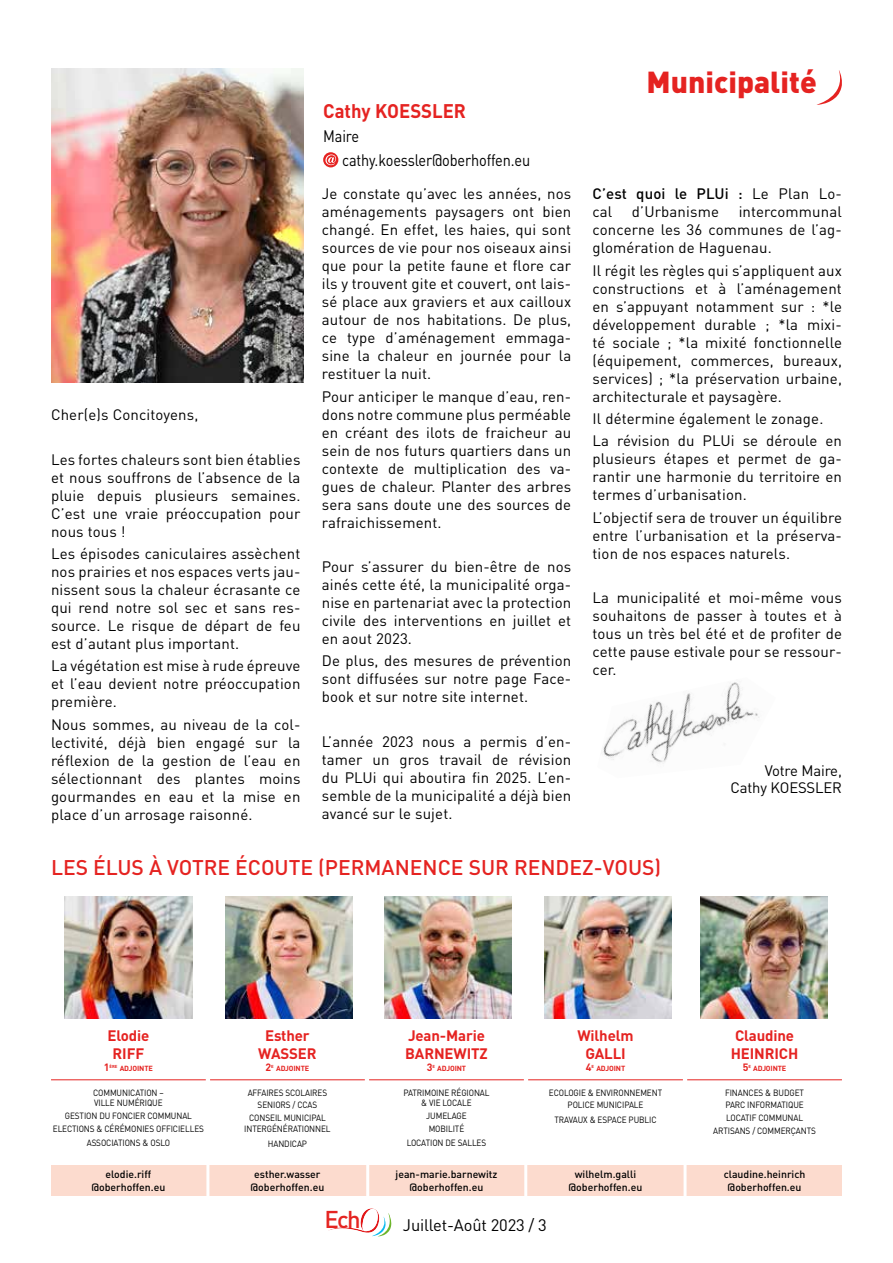
<style>
.page{position:relative;width:893px;height:1263px;background:#fff}
.page>*{position:absolute;margin:0;border:0;box-sizing:border-box;transform-origin:0 0}
.t1{font:900 30px "DIN";color:#e52321}
.t2{font:500 24px "DIN";color:#e52421}
.t3{font:500 21px "DIN";color:#e52321}
.t4{font:700 19.5px "DIN";color:#e52321;scale:.95 1}
.t5{font:16.5px/24px "DIN";letter-spacing:-.01em;color:#000;scale:.88 1}
.t6{font:16.5px "DIN";letter-spacing:-.01em;color:#000}
.t7{font:15px/18px "DIN";letter-spacing:.01em;color:#000;text-align:justify}
.t8{font:700 15px/18px "DIN";letter-spacing:-.01em;color:#e52321;text-align:center}
.t9{font:500 15px/18px "DIN";letter-spacing:.01em;color:#000}
.t10{font:15px/16.5px "DIN";letter-spacing:-.01em;color:#000;text-align:right}
.t11{font:500 10.5px/12.6px "DIN";color:#000;text-align:center}
.t12{font:700 10.5px "DIN";color:#e52321}
.t13{font:9px/12.6px "DIN";letter-spacing:-.01em;color:#000;text-align:center;scale:.91 1}
.t14{font:700 7.35px "DIN";letter-spacing:-.015em;color:#e52321}
.t15{font:700 4.35px "DIN";color:#e52321}
.s1{font-weight:400}
</style>
<div class="page">
<svg style="left:323px;top:152px;width:15px;height:15px"></svg>
<img style="left:603px;top:682px;width:156px;height:82px">
<img style="left:51px;top:68px;width:252px;height:315px">
<svg style="left:817px;top:70px;width:25px;height:35px"></svg>
<div style="left:51px;top:1165px;width:791px;height:30px;background:#fcdbce"></div>
<hr style="left:51px;top:1079px;width:155px;height:1px;background:#e52321">
<hr style="left:210px;top:1079px;width:155px;height:1px;background:#e52321">
<hr style="left:369px;top:1079px;width:155px;height:1px;background:#e52321">
<hr style="left:528px;top:1079px;width:155px;height:1px;background:#e52321">
<hr style="left:687px;top:1079px;width:155px;height:1px;background:#e52321">
<img style="left:65px;top:896px;width:127px;height:123px">
<img style="left:225px;top:896px;width:128px;height:123px">
<img style="left:384px;top:896px;width:128px;height:123px">
<img style="left:544px;top:896px;width:127px;height:123px">
<img style="left:700px;top:896px;width:128px;height:123px">
<hr style="left:206px;top:1159px;width:3px;height:42px;background:#fff">
<hr style="left:366px;top:1159px;width:3px;height:42px;background:#fff">
<hr style="left:524px;top:1159px;width:3px;height:42px;background:#fff">
<hr style="left:684px;top:1159px;width:3px;height:42px;background:#fff">
<svg style="left:328px;top:1208px;width:64px;height:29px"></svg>
<p class="t7" style="left:51px;top:407px;width:149px">Cher(e)s Concitoyens,</p>
<p class="t7" style="left:51px;top:452px;width:251px">Les fortes chaleurs sont bien établies et nous souffrons de l’absence de la pluie depuis plusieurs semaines.<br>C’est une vraie préoccupation pour nous tous !</p>
<p class="t7" style="left:51px;top:546px;width:251px">Les épisodes caniculaires assèchent nos prairies et nos espaces verts jau&shy;nissent sous la chaleur écrasante ce qui rend notre sol sec et sans res&shy;source. Le risque de départ de feu est d’autant plus important.</p>
<p class="t7" style="left:51px;top:658px;width:251px">La végétation est mise à rude épreuve et l’eau devient notre préoccupation première.</p>
<p class="t7" style="left:51px;top:716px;width:251px">Nous sommes, au niveau de la col&shy;lectivité, déjà bien engagé sur la réflexion de la gestion de l’eau en sélectionnant des plantes moins gourmandes en eau et la mise en place d’un arrosage raisonné.</p>
<h3 class="t4" style="left:323px;top:103px;width:152px">Cathy KOESSLER</h3>
<p class="t5" style="left:342px;top:126px;width:215px;text-indent:-19px">Maire cathy.koessler@oberhoffen.eu</p>
<p class="t7" style="left:322px;top:186px;width:251px">Je constate qu’avec les années, nos aménagements paysagers ont bien changé. En effet, les haies, qui sont sources de vie pour nos oiseaux ainsi que pour la petite faune et flore car ils y trouvent gite et couvert, ont lais&shy;sé place aux graviers et aux cailloux autour de nos habitations. De plus, ce type d’aménagement emmaga&shy;sine la chaleur en journée pour la restituer la nuit.</p>
<p class="t7" style="left:322px;top:388px;width:251px">Pour anticiper le manque d’eau, ren&shy;dons notre commune plus perméable en créant des ilots de fraicheur au sein de nos futurs quartiers dans un contexte de multiplication des va&shy;gues de chaleur. Planter des arbres sera sans doute une des sources de rafraichissement.</p>
<p class="t7" style="left:322px;top:559px;width:251px">Pour s’assurer du bien-être de nos ainés cette été, la municipalité orga&shy;nise en partenariat avec la protection civile des interventions en juillet et en aout 2023.</p>
<p class="t7" style="left:322px;top:653px;width:251px">De plus, des mesures de prévention sont diffusées sur notre page Face&shy;book et sur notre site internet.</p>
<p class="t7" style="left:322px;top:733px;width:251px">L’année 2023 nous a permis d’en&shy;tamer un gros travail de révision du PLUi qui aboutira fin 2025. L’en&shy;semble de la municipalité a déjà bien avancé sur le sujet.</p>
<h1 class="t1" style="left:647px;top:69px;width:172px">Municipalité</h1>
<p class="t9" style="left:592px;top:186px;width:251px">C’est quoi le PLUi : <span class="s1">Le Plan Lo&shy;cal</span></p>
<p class="t7" style="left:592px;top:204px;width:251px;text-indent:146px">intercommunal concerne les 36 communes de l’ag&shy;glomération de Haguenau.</p>
<p class="t7" style="left:592px;top:262px;width:251px">Il régit les règles qui s’appliquent aux constructions et à l’aménagement en s’appuyant notamment sur : *le développement durable ; *la mixi&shy;té sociale ; *la mixité fonctionnelle (équipement, commerces, bureaux, services) ; *la préservation urbaine, architecturale et paysagère.</p>
<p class="t7" style="left:592px;top:408px;width:251px;line-height:22.2px">Il détermine également le zonage.<br>La révision du PLUi se déroule en</p>
<p class="t7" style="left:592px;top:451px;width:251px">plusieurs étapes et permet de ga&shy;rantir une harmonie du territoire en termes d’urbanisation.</p>
<p class="t7" style="left:592px;top:509px;width:251px">L’objectif sera de trouver un équilibre entre l’urbanisation et la préserva&shy;tion de nos espaces naturels.</p>
<p class="t7" style="left:592px;top:590px;width:251px">La municipalité et moi-même vous souhaitons de passer à toutes et à tous un très bel été et de profiter de cette pause estivale pour se ressour&shy;cer.</p>
<p class="t7" style="left:632px;top:204px;width:89px">d’Urbanisme</p>
<p class="t10" style="left:730px;top:763px;width:113px">Votre Maire,<br>Cathy KOESSLER</p>
<h3 class="t3" style="left:51px;top:858px;width:612px">LES ÉLUS À VOTRE ÉCOUTE (PERMANENCE SUR RENDEZ-VOUS)</h3>
<p class="t8" style="left:108px;top:1027px;width:43px">Elodie<br>RIFF</p>
<p class="t12" style="left:104px;top:1061px;width:7px">1</p>
<p class="t15" style="left:110px;top:1063px;width:9px">ÈRE</p>
<p class="t14" style="left:120px;top:1064px;width:35px">ADJOINTE</p>
<p class="t13" style="left:93px;top:1088px;width:79px;line-height:10.5px;text-align:left">COMMUNICATION –<br>VILLE NUMÉRIQUE</p>
<p class="t13" style="left:53px;top:1110px;width:168px">GESTION DU FONCIER COMMUNAL<br>ELECTIONS &amp; CÉRÉMONIES OFFICIELLES</p>
<p class="t13" style="left:87px;top:1137px;width:93px">ASSOCIATIONS &amp; OSLO</p>
<p class="t8" style="left:258px;top:1027px;width:60px">Esther<br>WASSER</p>
<p class="t12" style="left:266px;top:1061px;width:7px">2</p>
<p class="t15" style="left:271px;top:1063px;width:4px">E</p>
<p class="t14" style="left:276px;top:1064px;width:35px">ADJOINTE</p>
<p class="t13" style="left:248px;top:1087px;width:89px">AFFAIRES SCOLAIRES<br>SENIORS / CCAS<br>CONSEIL MUNICIPAL</p>
<p class="t13" style="left:244px;top:1121px;width:96px;line-height:15.6px">INTERGÉNÉRATIONNEL<br>HANDICAP</p>
<p class="t8" style="left:405px;top:1027px;width:84px;text-align:left">Jean-Marie<br>BARNEWITZ</p>
<p class="t12" style="left:427px;top:1061px;width:7px">3</p>
<p class="t15" style="left:432px;top:1063px;width:4px">E</p>
<p class="t14" style="left:437px;top:1064px;width:30px">ADJOINT</p>
<p class="t13" style="left:403px;top:1088px;width:96px;line-height:10.5px">PATRIMOINE RÉGIONAL &amp; VIE LOCALE</p>
<p class="t13" style="left:426px;top:1110px;width:46px;text-align:left">JUMELAGE<br>MOBILITÉ</p>
<p class="t13" style="left:407px;top:1137px;width:89px">LOCATION DE SALLES</p>
<p class="t8" style="left:577px;top:1027px;width:58px">Wilhelm<br>GALLI</p>
<p class="t12" style="left:586px;top:1061px;width:7px">4</p>
<p class="t15" style="left:591px;top:1063px;width:4px">E</p>
<p class="t14" style="left:596px;top:1064px;width:30px">ADJOINT</p>
<p class="t13" style="left:549px;top:1087px;width:126px">ECOLOGIE &amp; ENVIRONNEMENT<br>POLICE MUNICIPALE</p>
<p class="t13" style="left:554px;top:1113px;width:114px">TRAVAUX &amp; ESPACE PUBLIC</p>
<p class="t8" style="left:731px;top:1027px;width:69px;text-align:left">Claudine<br>HEINRICH</p>
<p class="t12" style="left:743px;top:1061px;width:7px">5</p>
<p class="t15" style="left:748px;top:1063px;width:4px">E</p>
<p class="t14" style="left:753px;top:1064px;width:35px">ADJOINTE</p>
<p class="t13" style="left:713px;top:1087px;width:114px">FINANCES &amp; BUDGET<br>PARC INFORMATIQUE<br>LOCATIF COMMUNAL<br>ARTISANS / COMMERÇANTS</p>
<p class="t11" style="left:91px;top:1169px;width:75px">elodie.riff @oberhoffen.eu</p>
<p class="t11" style="left:250px;top:1169px;width:75px">esther.wasser @oberhoffen.eu</p>
<p class="t11" style="left:396px;top:1169px;width:103px">jean-marie.barnewitz @oberhoffen.eu</p>
<p class="t11" style="left:569px;top:1169px;width:75px">wilhelm.galli @oberhoffen.eu</p>
<p class="t11" style="left:724px;top:1169px;width:83px">claudine.heinrich @oberhoffen.eu</p>
<h2 class="t2" style="left:324px;top:1206px;width:38px">Ech</h2>
<p class="t6" style="left:403px;top:1217px;width:145px">Juillet-Août 2023 / 3</p>
</div>
